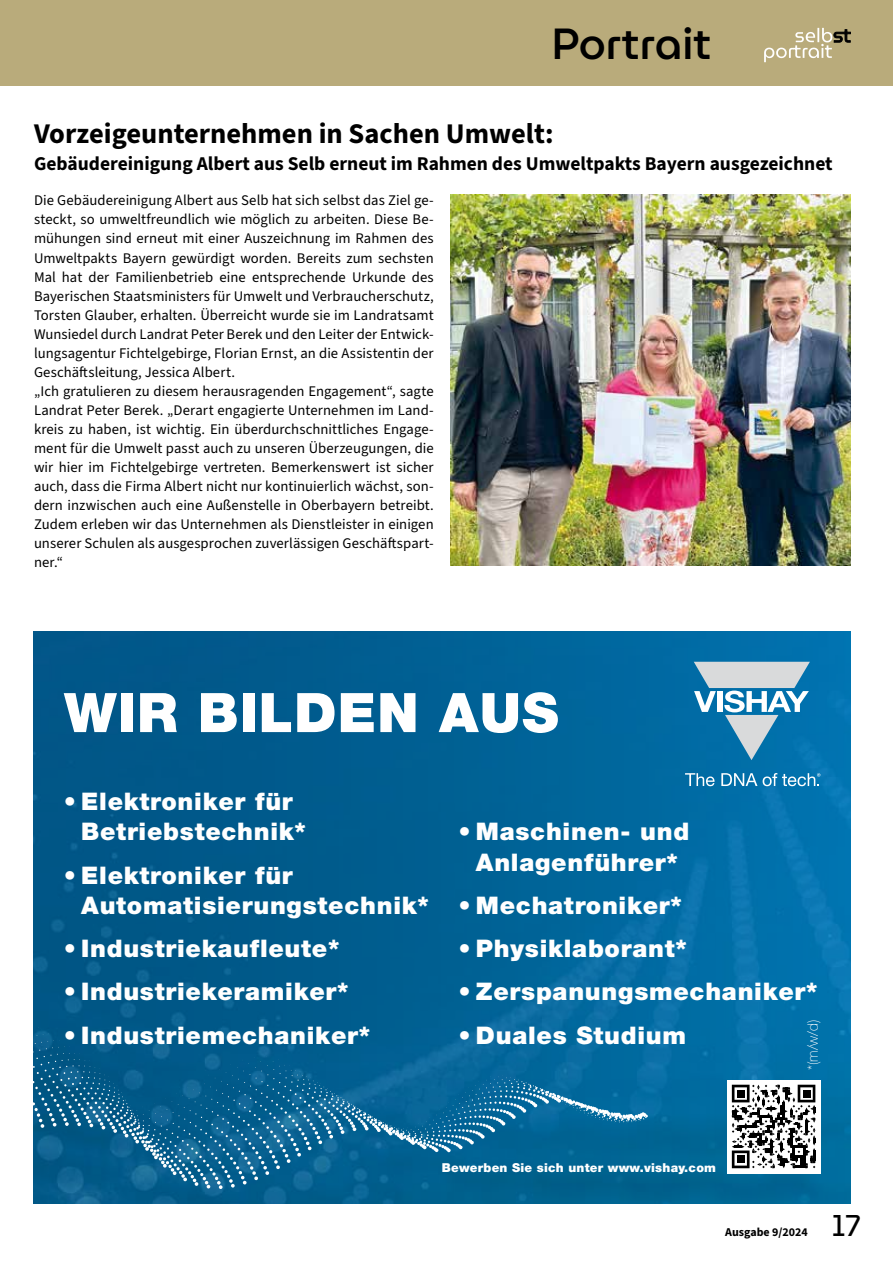
<style>
.page{position:relative;width:893px;height:1263px;background:#fff}
.page>*{position:absolute;margin:0;border:0;box-sizing:border-box;transform-origin:0 0}
.t1{font:900 54.6px "Helvetica Neue LT";letter-spacing:.02em;color:#fff}
.t2{font:100 43.5px "Museo Moderno";color:#000}
.t3{font:100 30px "Museo Moderno";color:#000}
.t4{font:700 28.5px "Source Sans 3";color:#000}
.t5{font:900 24.3px/30.3px "Helvetica Neue LT Std";letter-spacing:.03em;color:#fff}
.t6{font:700 19.5px "Source Sans 3";color:#000}
.t7{font:14.7px/19px "Source Sans 3";letter-spacing:.005em;color:#000}
.t8{font:100 14.25px "Helvetica Neue LT";color:#fff}
.t9{font:900 12.15px "Helvetica Neue LT";letter-spacing:.02em;color:#fff}
.t10{font:700 12px "Source Sans 3";color:#000}
</style>
<div class="page">
<div style="left:0;top:0;width:893px;height:85px;background:#b9ab7b"></div>
<svg style="left:764px;top:28px;width:86px;height:34px"></svg>
<img style="left:34px;top:632px;width:816px;height:571px">
<svg style="left:685px;top:773px;width:30px;height:13px"></svg>
<svg style="left:721px;top:773px;width:36px;height:13px"></svg>
<svg style="left:694px;top:662px;width:116px;height:98px;background:#65a2c3"></svg>
<svg style="left:763px;top:773px;width:57px;height:13px"></svg>
<svg style="left:34px;top:1172px;width:611px;height:17px;background:#06618e"></svg>
<svg style="left:34px;top:1172px;width:609px;height:12px;background:#08628f"></svg>
<svg style="left:34px;top:1172px;width:607px;height:8px;background:#0a6490"></svg>
<svg style="left:34px;top:1172px;width:604px;height:4px;background:#0b6491"></svg>
<svg style="left:34px;top:1159px;width:612px;height:13px;background:#0a6491"></svg>
<svg style="left:34px;top:1159px;width:609px;height:9px;background:#0a6492"></svg>
<svg style="left:34px;top:1159px;width:604px;height:4px;background:#0b6593"></svg>
<svg style="left:34px;top:1151px;width:612px;height:8px;background:#0d6794"></svg>
<svg style="left:34px;top:1151px;width:607px;height:4px;background:#0d6795"></svg>
<svg style="left:34px;top:1143px;width:614px;height:8px;background:#146b98"></svg>
<svg style="left:34px;top:1143px;width:608px;height:4px;background:#186d99"></svg>
<svg style="left:34px;top:1041px;width:614px;height:102px;background:#186e9a"></svg>
<svg style="left:34px;top:1135px;width:607px;height:4px;background:#1a6d99"></svg>
<svg style="left:34px;top:950px;width:605px;height:177px;background:#086393"></svg>
<div style="left:727px;top:1080px;width:93px;height:93px;background:#fff"></div>
<svg style="left:732px;top:1085px;width:83px;height:83px"></svg>
<div style="left:737px;top:1090px;width:7px;height:7px;background:#000"></div>
<div style="left:803px;top:1090px;width:7px;height:7px;background:#000"></div>
<div style="left:737px;top:1155px;width:7px;height:8px;background:#000"></div>
<img style="left:451px;top:195px;width:399px;height:371px">
<h2 class="t2" style="left:552px;top:10px;width:161px">Portrait</h2>
<h3 class="t4" style="left:34px;top:115px;width:521px">Vorzeigeunternehmen in Sachen Umwelt:</h3>
<h3 class="t6" style="left:34px;top:151px;width:800px">Gebäudereinigung Albert aus Selb erneut im Rahmen des Umweltpakts Bayern ausgezeichnet</h3>
<p class="t7" style="left:34px;top:191px;width:401px">Die Gebäudereinigung Albert aus Selb hat sich selbst das Ziel ge&shy;steckt, so umweltfreundlich wie möglich zu arbeiten. Diese Be&shy;mühungen sind erneut mit einer Auszeichnung im Rahmen des Umweltpakts Bayern gewürdigt worden. Bereits zum sechsten Mal hat der Familienbetrieb eine entsprechende Urkunde des Bayerischen Staatsministers für Umwelt und Verbraucherschutz, Torsten Glauber, erhalten. Überreicht wurde sie im Landratsamt Wunsiedel durch Landrat Peter Berek und den Leiter der Entwick&shy;lungsagentur Fichtelgebirge, Florian Ernst, an die Assistentin der Geschäftsleitung, Jessica Albert.<br>„Ich gratulieren zu diesem herausragenden Engagement“, sagte Landrat Peter Berek. „Derart engagierte Unternehmen im Land&shy;kreis zu haben, ist wichtig. Ein überdurchschnittliches Engage&shy;ment für die Umwelt passt auch zu unseren Überzeugungen, die wir hier im Fichtelgebirge vertreten. Bemerkenswert ist sicher auch, dass die Firma Albert nicht nur kontinuierlich wächst, son&shy;dern inzwischen auch eine Außenstelle in Oberbayern betreibt.<br>Zudem erleben wir das Unternehmen als Dienstleister in einigen unserer Schulen als ausgesprochen zuverlässigen Geschäftspart&shy;ner.“</p>
<h1 class="t1" style="left:64px;top:680px;width:496px">WIR BILDEN AUS</h1>
<h3 class="t5" style="left:81px;top:786px;width:226px;text-indent:-17px">• Elektroniker für<br>Betriebstechnik*</h3>
<h3 class="t5" style="left:81px;top:860px;width:349px;text-indent:-17px">• Elektroniker für<br>Automatisierungstechnik*</h3>
<h3 class="t5" style="left:64px;top:933px;width:277px">• Industriekaufleute*</h3>
<h3 class="t5" style="left:64px;top:976px;width:286px">• Industriekeramiker*</h3>
<h3 class="t5" style="left:64px;top:1019px;width:308px">• Industriemechaniker*</h3>
<h3 class="t5" style="left:459px;top:816px;width:232px;text-align:center">• Maschinen- und<br>Anlagenführer*</h3>
<h3 class="t5" style="left:459px;top:890px;width:225px">• Mechatroniker*</h3>
<h3 class="t5" style="left:459px;top:933px;width:230px">• Physiklaborant*</h3>
<h3 class="t5" style="left:459px;top:976px;width:360px">• Zerspanungsmechaniker*</h3>
<h3 class="t5" style="left:459px;top:1019px;width:229px">• Duales Studium</h3>
<p class="t8" style="left:804px;top:1070px;width:52px;rotate:-90deg">*(m/w/d)</p>
<p class="t9" style="left:442px;top:1161px;width:276px">Bewerben Sie sich unter www.vishay.com</p>
<p class="t10" style="left:725px;top:1224px;width:84px">Ausgabe 9/2024</p>
<h3 class="t3" style="left:832px;top:1202px;width:31px">17</h3>
</div>
